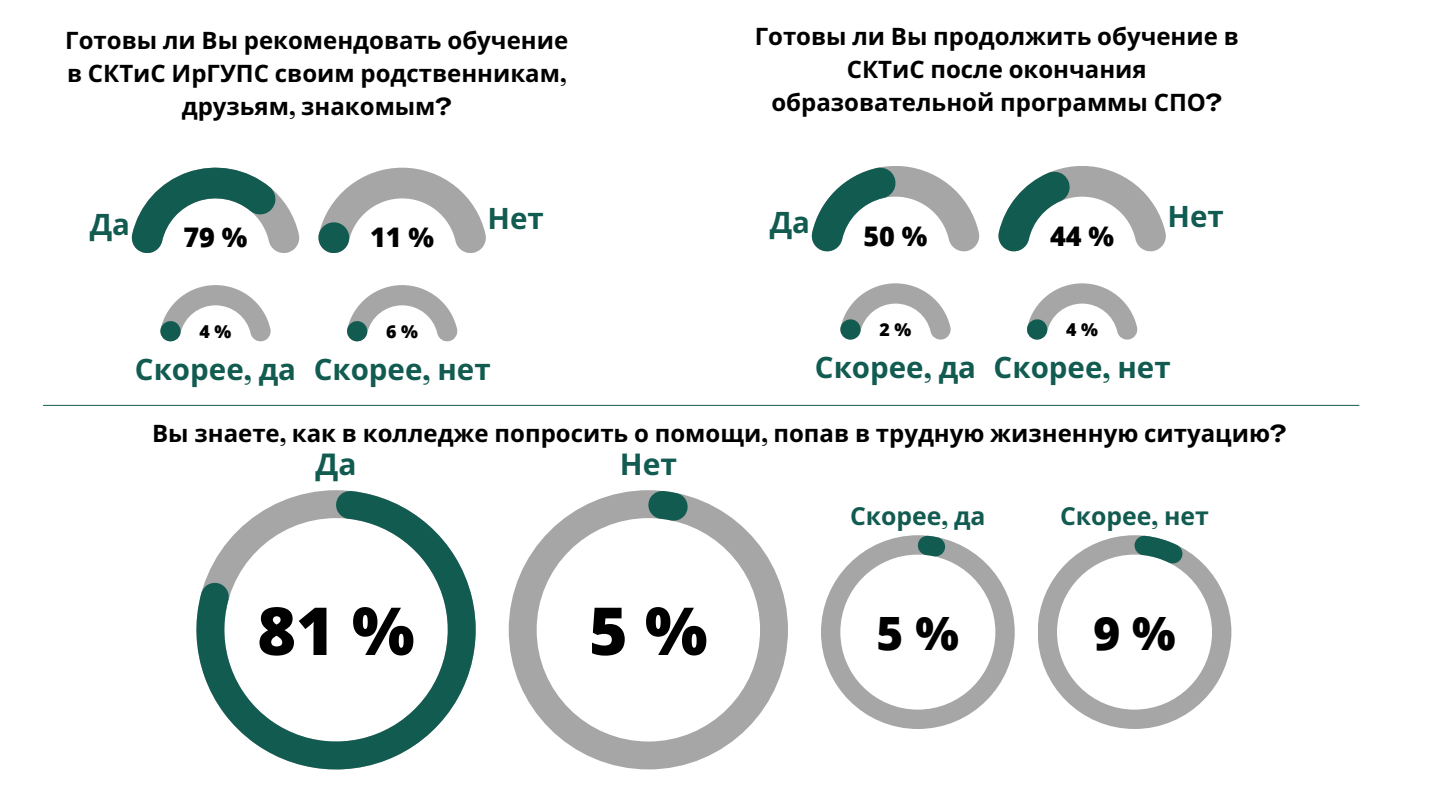
<style>
.page{position:relative;width:1440px;height:810px;background:#fff}
.page>*{position:absolute;margin:0;border:0;box-sizing:border-box;transform-origin:0 0}
.t1{font:800 66.2px "Open Sans";color:#000}
.t2{font:800 45.9px "Open Sans";color:#000}
.t3{font:700 30px "Noto Sans";color:#125b50}
.t4{font:700 29.5px "Noto Sans";color:#125b50}
.t5{font:800 27px "Open Sans";color:#000}
.t6{font:700 24.8px "Noto Sans";color:#125b50}
.t7{font:700 24px/33px "Noto Sans";color:#000;text-align:center}
.t8{font:800 17.8px "Open Sans";color:#000}
.s1{font-family:"Agrandir";font-stretch:expanded}
</style>
<div class="page">
<hr style="left:43px;top:405px;width:1316px;height:1px;background:#125b50">
<svg style="left:196px;top:491px;width:280px;height:278px"></svg>
<svg style="left:131px;top:168px;width:169px;height:85px"></svg>
<svg style="left:160px;top:285px;width:111px;height:56px"></svg>
<svg style="left:318px;top:168px;width:168px;height:85px"></svg>
<svg style="left:509px;top:490px;width:279px;height:279px"></svg>
<svg style="left:648px;top:491px;width:41px;height:31px"></svg>
<svg style="left:347px;top:285px;width:111px;height:56px"></svg>
<svg style="left:811px;top:166px;width:169px;height:85px"></svg>
<svg style="left:840px;top:283px;width:111px;height:57px"></svg>
<svg style="left:998px;top:166px;width:168px;height:85px"></svg>
<svg style="left:1027px;top:283px;width:111px;height:57px"></svg>
<svg style="left:821px;top:535px;width:194px;height:194px"></svg>
<svg style="left:1038px;top:535px;width:193px;height:194px"></svg>
<p class="t7" style="left:65px;top:24px;width:504px">Готовы ли Вы рекомендовать обучение в СКТиС ИрГУПС своим родственникам<span class="s1">, </span>друзьям<span class="s1">,</span> знакомым<span class="s1">?</span></p>
<p class="t7" style="left:755px;top:19px;width:486px">Готовы ли Вы продолжить обучение в<br>СКТиС после окончания образовательной программы СПО<span class="s1">?</span></p>
<p class="t4" style="left:90px;top:203px;width:42px">Да</p>
<p class="t5" style="left:183px;top:219px;width:66px">79 %</p>
<p class="t5" style="left:370px;top:219px;width:66px">11 %</p>
<p class="t4" style="left:488px;top:197px;width:58px">Нет</p>
<p class="t4" style="left:770px;top:201px;width:42px">Да</p>
<p class="t5" style="left:863px;top:217px;width:66px">50 %</p>
<p class="t5" style="left:1050px;top:217px;width:66px">44 %</p>
<p class="t4" style="left:1168px;top:196px;width:58px">Нет</p>
<p class="t8" style="left:200px;top:319px;width:33px">4 %</p>
<p class="t4" style="left:135px;top:348px;width:163px">Скорее<span class="s1">,</span> да</p>
<p class="t8" style="left:386px;top:319px;width:33px">6 %</p>
<p class="t4" style="left:314px;top:348px;width:179px">Скорее<span class="s1">,</span> нет</p>
<p class="t8" style="left:880px;top:317px;width:33px">2 %</p>
<p class="t4" style="left:815px;top:347px;width:163px">Скорее<span class="s1">,</span> да</p>
<p class="t8" style="left:1066px;top:317px;width:33px">4 %</p>
<p class="t4" style="left:994px;top:347px;width:179px">Скорее<span class="s1">,</span> нет</p>
<p class="t7" style="left:152px;top:417px;width:1136px">Вы знаете<span class="s1">,</span> как в колледже попросить о помощи<span class="s1">,</span> попав в трудную жизненную ситуацию<span class="s1">?</span></p>
<p class="t3" style="left:316px;top:443px;width:43px">Да</p>
<p class="t1" style="left:257px;top:584px;width:159px">81 %</p>
<p class="t3" style="left:620px;top:443px;width:59px">Нет</p>
<p class="t1" style="left:589px;top:584px;width:120px">5 %</p>
<p class="t6" style="left:850px;top:499px;width:137px">Скорее<span class="s1">,</span> да</p>
<p class="t2" style="left:877px;top:601px;width:84px">5 %</p>
<p class="t6" style="left:1060px;top:499px;width:150px">Скорее<span class="s1">,</span> нет</p>
<p class="t2" style="left:1093px;top:601px;width:84px">9 %</p>
</div>
